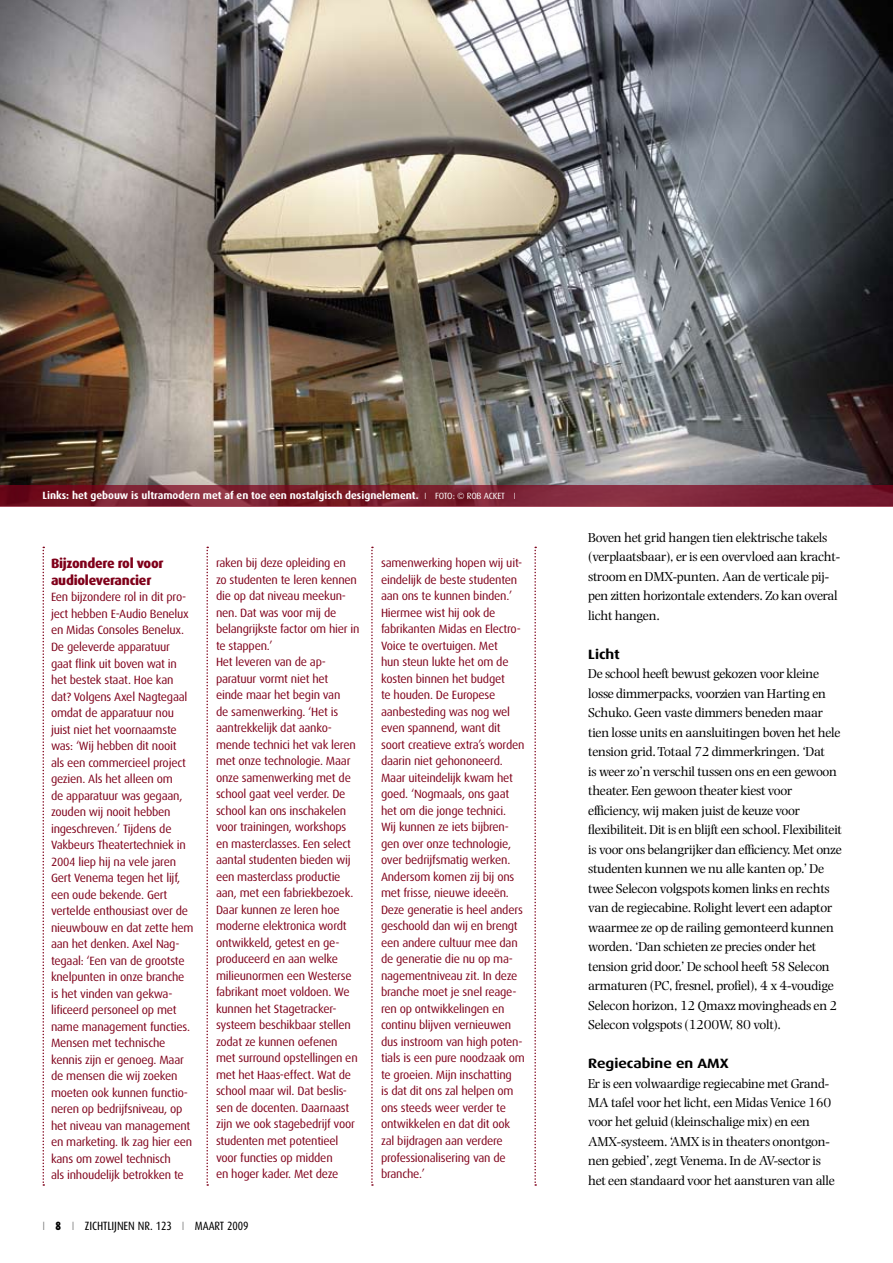
<style>
.page{position:relative;width:893px;height:1263px;background:#fff}
.page>*{position:absolute;margin:0;border:0;box-sizing:border-box;transform-origin:0 0}
.t1{font:13.5px/19.5px "Photina";letter-spacing:-.02em;color:#000}
.t2{font:800 13.5px/16.5px "Dax";letter-spacing:-.02em;color:#7f001a}
.t3{font:700 13.5px "Dax Wide";color:#000}
.t4{font:12px/16.5px "Dax";letter-spacing:-.02em;color:#7f001a}
.t5{font:12px "Dax Condensed";letter-spacing:-.005em;color:#000}
.t6{font:700 10.5px "Dax";color:#fff}
.s1{font-family:"Dax Condensed";font-weight:300;font-size:9px}
.s2{font-weight:400;font-size:9px}
.s3{font-weight:300;color:#7c7c7c}
.s4{font-weight:900}
</style>
<div class="page">
<img style="left:0;top:0;width:893px;height:485px">
<svg style="left:0;top:485px;width:893px;height:21px;background:#7b2031"></svg>
<svg style="left:206px;top:547px;width:2px;height:639px"></svg>
<svg style="left:43px;top:547px;width:1px;height:639px"></svg>
<svg style="left:371px;top:547px;width:2px;height:639px"></svg>
<svg style="left:534px;top:547px;width:2px;height:639px"></svg>
<p class="t6" style="left:43px;top:489px;width:475px">Links: het gebouw is ultramodern met af en toe een nostalgisch designelement. <span class="s1">I</span> <span class="s2">Foto: © Rob Acket</span> <span class="s1">I</span></p>
<p class="t2" style="left:51px;top:556px;width:114px">Bijzondere rol voor audioleverancier</p>
<p class="t4" style="left:51px;top:589px;width:144px">Een bijzondere rol in dit pro&shy;ject hebben E-Audio Benelux en Midas Consoles Benelux.<br>De geleverde apparatuur gaat flink uit boven wat in het bestek staat. Hoe kan dat? Volgens Axel Nagtegaal omdat de apparatuur nou juist niet het voornaamste was: ‘Wij hebben dit nooit<br>als een commercieel project gezien. Als het alleen om<br>de apparatuur was gegaan, zouden wij nooit hebben ingeschreven.’ Tijdens de<br>Vakbeurs Theatertechniek in<br>2004 liep hij na vele jaren<br>Gert Venema tegen het lijf, een oude bekende. Gert vertelde enthousiast over de nieuwbouw en dat zette hem aan het denken. Axel Nag&shy;tegaal: ‘Een van de grootste knelpunten in onze branche is het vinden van gekwa&shy;lificeerd personeel op met name management functies.<br>Mensen met technische kennis zijn er genoeg. Maar de mensen die wij zoeken moeten ook kunnen functio&shy;neren op bedrijfsniveau, op het niveau van management en marketing. Ik zag hier een kans om zowel technisch<br>als inhoudelijk betrokken te</p>
<p class="t4" style="left:216px;top:555px;width:145px">raken bij deze opleiding en<br>zo studenten te leren kennen die op dat niveau meekun&shy;nen. Dat was voor mij de belangrijkste factor om hier in te stappen.’<br>Het leveren van de ap&shy;paratuur vormt niet het<br>einde maar het begin van<br>de samenwerking. ‘Het is aantrekkelijk dat aanko&shy;mende technici het vak leren met onze technologie. Maar onze samenwerking met de school gaat veel verder. De school kan ons inschakelen voor trainingen, workshops en masterclasses. Een select aantal studenten bieden wij een masterclass productie aan, met een fabriekbezoek.<br>Daar kunnen ze leren hoe moderne elektronica wordt ontwikkeld, getest en ge&shy;produceerd en aan welke milieunormen een Westerse fabrikant moet voldoen. We kunnen het Stagetracker&shy;systeem beschikbaar stellen zodat ze kunnen oefenen met surround opstellingen en met het Haas-effect. Wat de school maar wil. Dat beslis&shy;sen de docenten. Daarnaast zijn we ook stagebedrijf voor studenten met potentieel voor functies op midden<br>en hoger kader. Met deze</p>
<p class="t4" style="left:381px;top:555px;width:145px">samenwerking hopen wij uit&shy;eindelijk de beste studenten aan ons te kunnen binden.’<br>Hiermee wist hij ook de fabrikanten Midas en Electro-<br>Voice te overtuigen. Met<br>hun steun lukte het om de kosten binnen het budget<br>te houden. De Europese aanbesteding was nog wel even spannend, want dit soort creatieve extra’s worden daarin niet gehononeerd.<br>Maar uiteindelijk kwam het goed. ‘Nogmaals, ons gaat het om die jonge technici.<br>Wij kunnen ze iets bijbren&shy;gen over onze technologie, over bedrijfsmatig werken.<br>Andersom komen zij bij ons met frisse, nieuwe ideeën.<br>Deze generatie is heel anders geschoold dan wij en brengt een andere cultuur mee dan de generatie die nu op ma&shy;nagementniveau zit. In deze branche moet je snel reage&shy;ren op ontwikkelingen en continu blijven vernieuwen dus instroom van high poten&shy;tials is een pure noodzaak om te groeien. Mijn inschatting<br>is dat dit ons zal helpen om ons steeds weer verder te ontwikkelen en dat dit ook zal bijdragen aan verdere professionalisering van de branche.’</p>
<p class="t5" style="left:43px;top:1219px;width:52px"><span class="s3">I</span> <span class="s4">8</span> <span class="s3">I</span> ZICHTLI</p>
<p class="t5" style="left:114px;top:1219px;width:10px">JNEN</p>
<p class="t5" style="left:138px;top:1219px;width:112px">NR. 123 <span class="s3">I</span> MAART 2009</p>
<p class="t1" style="left:588px;top:527px;width:253px">Boven het grid hangen tien elektrische takels (verplaatsbaar), er is een overvloed aan kracht&shy;stroom en DMX-punten. Aan de verticale pij&shy;pen zitten horizontale extenders. Zo kan overal licht hangen.</p>
<p class="t3" style="left:588px;top:646px;width:33px">Licht</p>
<p class="t1" style="left:588px;top:664px;width:255px">De school heeft bewust gekozen voor kleine losse dimmerpacks, voorzien van Harting en Schuko. Geen vaste dimmers beneden maar tien losse units en aansluitingen boven het hele tension grid. Totaal 72 dimmerkringen. ‘Dat<br>is weer zo’n verschil tussen ons en een gewoon theater. Een gewoon theater kiest voor efficiency, wij maken juist de keuze voor flexibiliteit. Dit is en blijft een school. Flexibiliteit is voor ons belangrijker dan efficiency. Met onze studenten kunnen we nu alle kanten op.’ De twee Selecon volgspots komen links en rechts van de regiecabine. Rolight levert een adaptor waarmee ze op de railing gemonteerd kunnen worden. ‘Dan schieten ze precies onder het tension grid door.’ De school heeft 58 Selecon armaturen (PC, fresnel, profiel), 4 x 4-voudige Selecon horizon, 12 Qmaxz movingheads en 2<br>Selecon volgspots (1200W, 80 volt).</p>
<p class="t3" style="left:588px;top:1056px;width:142px">Regiecabine en AMX</p>
<p class="t1" style="left:588px;top:1073px;width:248px">Er is een volwaardige regiecabine met Grand-MA tafel voor het licht, een Midas Venice 160 voor het geluid (kleinschalige mix) en een AMX-systeem. ‘AMX is in theaters onontgon&shy;nen gebied’, zegt Venema. In de AV-sector is het een standaard voor het aansturen van alle</p>
</div>
